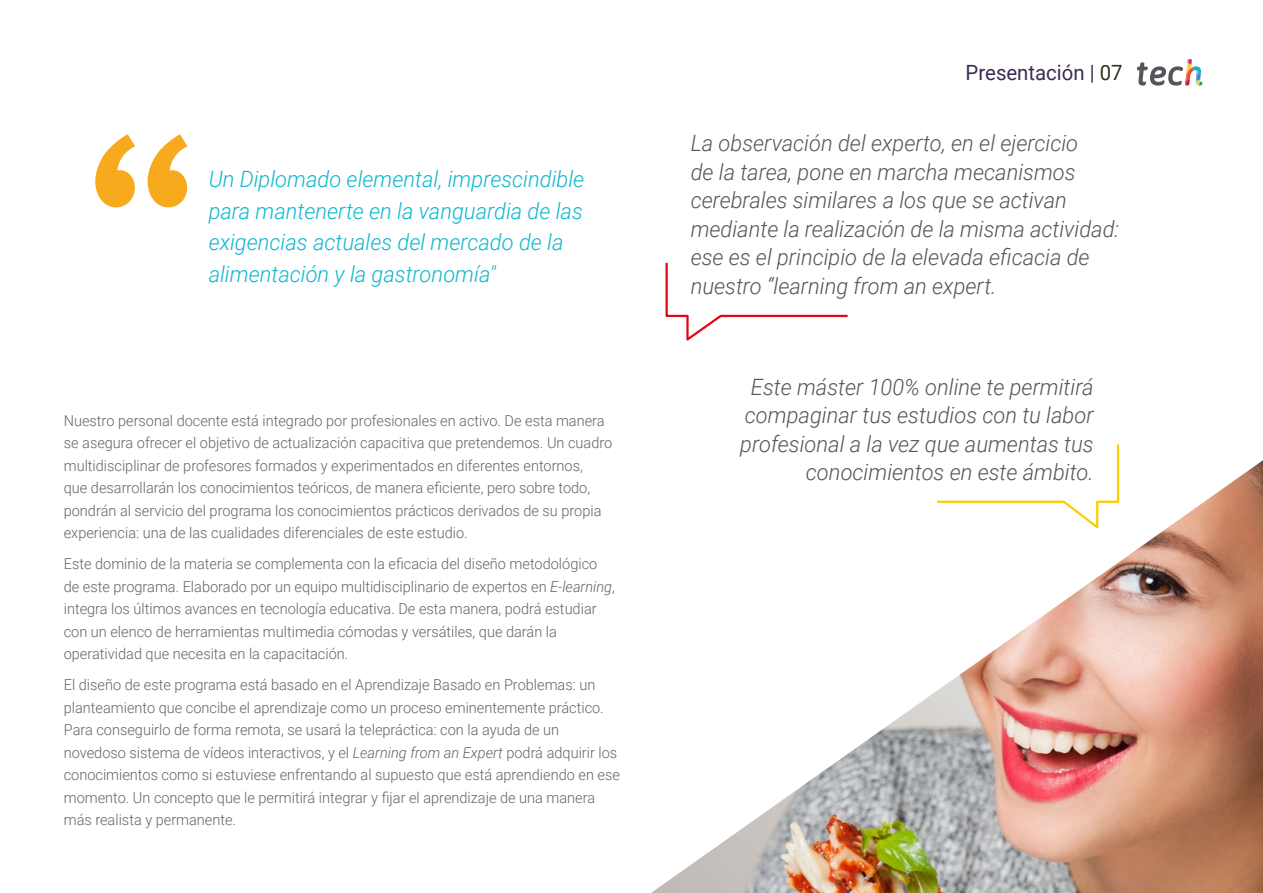
<style>
.page{position:relative;width:1263px;height:893px;background:#fff}
.page>*{position:absolute;margin:0;border:0;box-sizing:border-box;transform-origin:0 0}
.t1{font:italic 300 22.5px/28.5px "Roboto";color:#52555b;text-align:right}
.t2{font:italic 300 22.5px/31.5px "Roboto";color:#0fb6cf}
.t3{font:21px "Roboto";color:#3d2b56}
.t4{font:300 15px/22.5px "Roboto";color:#61646a}
.s1{font-style:italic}
.s2{color:#312e20}
</style>
<div class="page">
<svg style="left:95px;top:134px;width:92px;height:73px"></svg>
<svg style="left:665px;top:262px;width:183px;height:79px"></svg>
<img style="left:651px;top:460px;width:612px;height:433px">
<svg style="left:1137px;top:59px;width:65px;height:27px"></svg>
<h1 class="t2" style="left:209px;top:163px;width:377px">Un Diplomado elemental, imprescindible para mantenerte en la vanguardia de las exigencias actuales del mercado de la alimentación y la gastronomía"</h1>
<p class="t4" style="left:64px;top:409px;width:550px">Nuestro personal docente está integrado por profesionales en activo. De esta manera se asegura ofrecer el objetivo de actualización capacitiva que pretendemos. Un cuadro multidisciplinar de profesores formados y experimentados en diferentes entornos,<br>que desarrollarán los conocimientos teóricos, de manera eficiente, pero sobre todo, pondrán al servicio del programa los conocimientos prácticos derivados de su propia experiencia: una de las cualidades diferenciales de este estudio.</p>
<p class="t4" style="left:64px;top:552px;width:553px">Este dominio de la materia se complementa con la eficacia del diseño metodológico de este programa. Elaborado por un equipo multidisciplinario de expertos en <span class="s1">E-learning</span>, integra los últimos avances en tecnología educativa. De esta manera, podrá estudiar con un elenco de herramientas multimedia cómodas y versátiles, que darán la operatividad que necesita en la capacitación.</p>
<p class="t4" style="left:64px;top:673px;width:558px">El diseño de este programa está basado en el Aprendizaje Basado en Problemas: un planteamiento que concibe el aprendizaje como un proceso eminentemente práctico.<br>Para conseguirlo de forma remota, se usará la telepráctica: con la ayuda de un novedoso sistema de vídeos interactivos, y el <span class="s1">Learning from an Expert</span> podrá adquirir los conocimientos como si estuviese enfrentando al supuesto que está aprendiendo en ese momento. Un concepto que le permitirá integrar y fijar el aprendizaje de una manera más realista y permanente.</p>
<h2 class="t3" style="left:966px;top:57px;width:159px">Presentación | <span class="s2">07</span></h2>
<p class="t1" style="left:691px;top:128px;width:430px;text-align:left">La observación del experto, en el ejercicio<br>de la tarea, pone en marcha mecanismos cerebrales similares a los que se activan mediante la realización de la misma actividad: ese es el principio de la elevada eficacia de nuestro “learning from an expert.</p>
<h1 class="t1" style="left:740px;top:372px;width:355px">Este máster 100% online te permitirá compaginar tus estudios con tu labor profesional a la vez que aumentas tus conocimientos en este ámbito.</h1>
</div>
